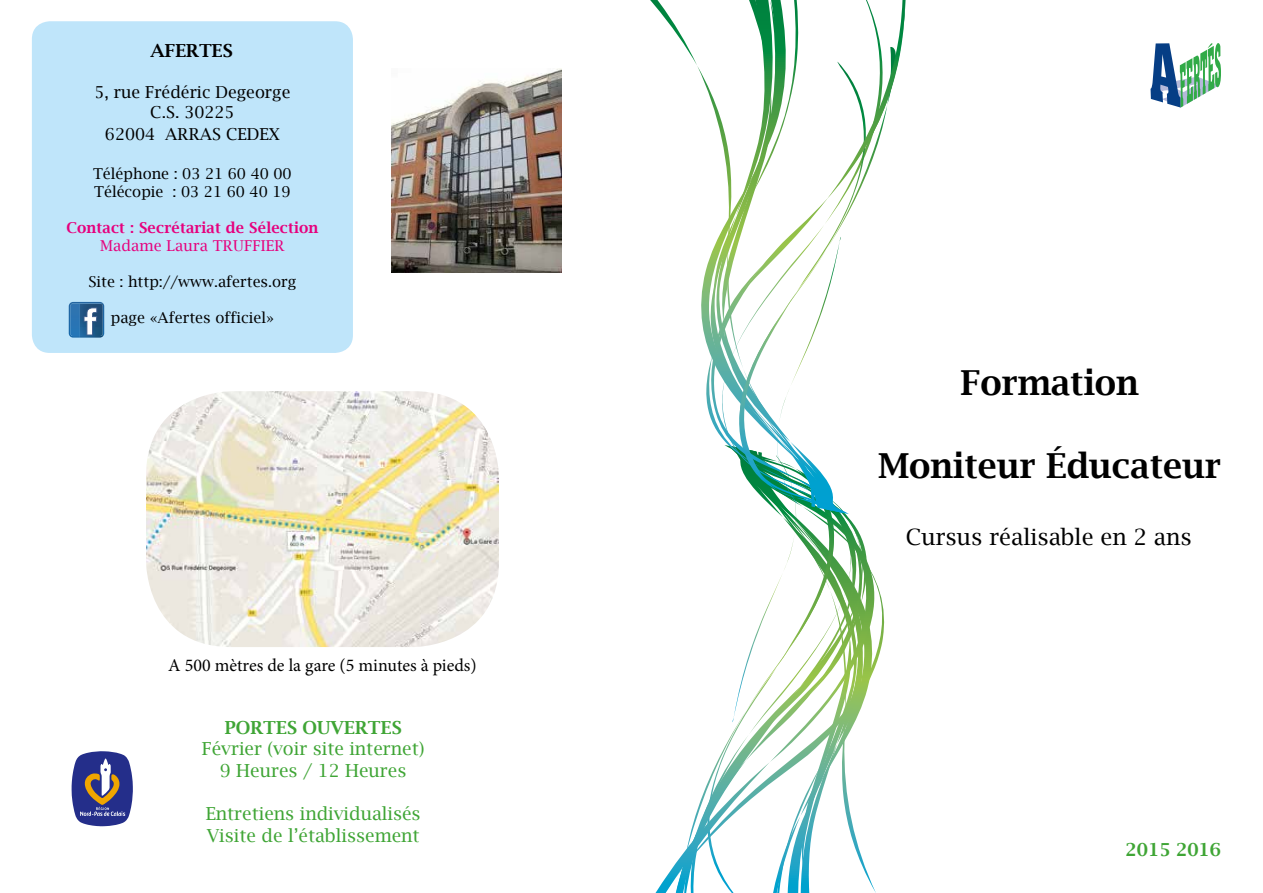
<style>
.page{position:relative;width:1263px;height:893px;background:#fff}
.page>*{position:absolute;margin:0;border:0;box-sizing:border-box;transform-origin:0 0}
.t1{font:600 34.5px "Lucida Bright";color:#000}
.t2{font:22.5px "Lucida Bright";color:#000}
.t3{font:18px/21.6px "Lucida Bright";color:#3fa535;text-align:center}
.t4{font:18px "Minion Pro";color:#000}
.t5{font:600 18px "Lucida Bright";color:#3fa535}
.t6{font:600 18px "Lucida Bright";color:#000}
.t7{font:16.5px/19.8px "Lucida Bright";color:#000;text-align:center}
.t8{font:15px/18px "Lucida Bright";color:#000}
.t9{font:600 15px "Lucida Bright";letter-spacing:.01em;color:#e6007d}
.t10{font:15px "Lucida Bright";letter-spacing:.01em;color:#e6007d}
</style>
<div class="page">
<div style="left:32px;top:21px;width:321px;height:332px;background:#bfe5fa;border-radius:18px"></div>
<img style="left:392px;top:68px;width:170px;height:204px">
<img style="left:146px;top:391px;width:353px;height:256px">
<svg style="left:72px;top:751px;width:61px;height:76px"></svg>
<svg style="left:664px;top:564px;width:221px;height:329px"></svg>
<svg style="left:676px;top:529px;width:192px;height:364px"></svg>
<svg style="left:732px;top:513px;width:125px;height:380px"></svg>
<svg style="left:705px;top:0;width:200px;height:513px"></svg>
<svg style="left:69px;top:302px;width:35px;height:36px"></svg>
<svg style="left:1150px;top:43px;width:71px;height:65px"></svg>
<p class="t6" style="left:150px;top:40px;width:84px">AFERTES</p>
<p class="t7" style="left:94px;top:82px;width:197px">5, rue Frédéric Degeorge<br>C.S. 30225</p>
<p class="t7" style="left:105px;top:124px;width:176px">62004 ARRAS CEDEX</p>
<p class="t8" style="left:93px;top:165px;width:200px">Téléphone : 03 21 60 40 00<br>Télécopie : 03 21 60 40 19</p>
<p class="t9" style="left:66px;top:219px;width:254px">Contact : Secrétariat de Sélection</p>
<p class="t10" style="left:100px;top:237px;width:186px">Madame Laura TRUFFIER</p>
<p class="t8" style="left:88px;top:273px;width:209px">Site : http://www.afertes.org</p>
<p class="t8" style="left:111px;top:309px;width:165px">page «Afertes officiel»</p>
<p class="t4" style="left:168px;top:653px;width:310px">A 500 mètres de la gare (5 minutes à pieds)</p>
<p class="t5" style="left:225px;top:717px;width:178px">PORTES OUVERTES</p>
<p class="t3" style="left:202px;top:738px;width:224px">Février (voir site internet)<br>9 Heures / 12 Heures</p>
<p class="t3" style="left:206px;top:803px;width:216px;text-align:left">Entretiens individualisés<br>Visite de l’établissement</p>
<h1 class="t1" style="left:960px;top:363px;width:180px">Formation</h1>
<h1 class="t1" style="left:878px;top:446px;width:344px">Moniteur Éducateur</h1>
<h2 class="t2" style="left:906px;top:524px;width:287px">Cursus réalisable en 2 ans</h2>
<p class="t5" style="left:1125px;top:839px;width:97px">2015 2016</p>
</div>
